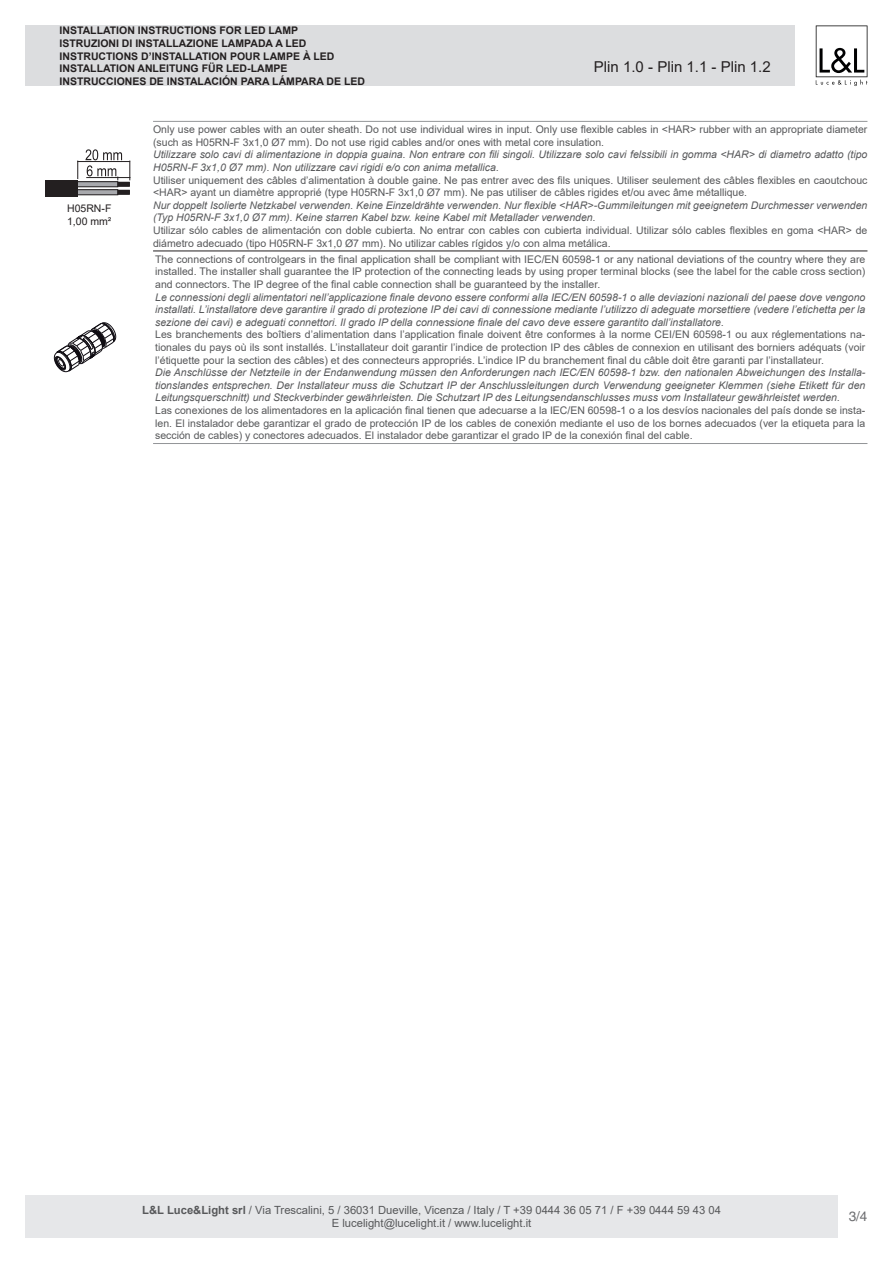
<style>
.page{position:relative;width:893px;height:1263px;background:#fff}
.page>*{position:absolute;margin:0;border:0;box-sizing:border-box;transform-origin:0 0}
.t1{font:15px "Arial";color:#231f20}
.t2{font:13.5px "Helvetica LT Std";color:#6c6d70}
.t3{font:11.25px/12.8px "Arial";color:#57585a;text-align:center}
.t4{font:10.5px/12.6px "Arial";color:#57585a}
.t5{font:italic 10.5px/12.6px "Arial";color:#57585a}
.t6{font:700 10.5px "Arial";color:#231f20}
.t7{font:10.5px "Arial";color:#231f20}
.s1{font-weight:700}
</style>
<div class="page">
<div style="left:26px;top:1195px;width:812px;height:42px;background:#e6e7e9"></div>
<div style="left:26px;top:26px;width:769px;height:60px;background:#dcdddf"></div>
<hr style="left:153px;top:251px;width:714px;height:1px;background:#231f20">
<hr style="left:153px;top:121px;width:714px;height:1px;background:#939598">
<hr style="left:153px;top:443px;width:714px;height:1px;background:#939598">
<div style="left:70px;top:182px;width:48px;height:5px;background:#a8a9ad"></div>
<div style="left:70px;top:182px;width:48px;height:5px;border:1px solid #231f20"></div>
<div style="left:70px;top:190px;width:48px;height:5px;background:#a8a9ad"></div>
<div style="left:70px;top:190px;width:48px;height:5px;border:1px solid #231f20"></div>
<div style="left:46px;top:180px;width:32px;height:16px;background:#231f20"></div>
<hr style="left:78px;top:161px;width:52px;height:1px;background:#231f20">
<svg style="left:77px;top:161px;width:1px;height:18px"></svg>
<svg style="left:85px;top:149px;width:46px;height:46px"></svg>
<svg style="left:54px;top:323px;width:62px;height:49px"></svg>
<svg style="left:816px;top:26px;width:51px;height:60px"></svg>
<p class="t6" style="left:60px;top:23px;width:240px">INSTALLATION INSTRUCTIONS FOR LED LAMP</p>
<p class="t6" style="left:60px;top:36px;width:248px">ISTRUZIONI DI INSTALLAZIONE LAMPADA A LED</p>
<p class="t6" style="left:60px;top:49px;width:276px">INSTRUCTIONS D’INSTALLATION POUR LAMPE À LED</p>
<p class="t6" style="left:60px;top:61px;width:229px">INSTALLATION ANLEITUNG FÜR LED-LAMPE</p>
<p class="t6" style="left:60px;top:74px;width:307px">INSTRUCCIONES DE INSTALACIÓN PARA LÁMPARA DE LED</p>
<p class="t1" style="left:594px;top:56px;width:178px">Plin 1.0 - Plin 1.1 - Plin 1.2</p>
<p class="t7" style="left:67px;top:202px;width:46px">H05RN-F</p>
<p class="t7" style="left:67px;top:214px;width:46px">1,00 mm²</p>
<p class="t4" style="left:153px;top:123px;width:716px">Only use power cables with an outer sheath. Do not use individual wires in input. Only use flexible cables in &lt;HAR&gt; rubber with an appropriate diameter (such as H05RN-F 3x1,0 Ø7 mm). Do not use rigid cables and/or ones with metal core insulation.</p>
<p class="t5" style="left:153px;top:149px;width:716px">Utilizzare solo cavi di alimentazione in doppia guaina. Non entrare con fili singoli. Utilizzare solo cavi felssibili in gomma &lt;HAR&gt; di diametro adatto (tipo<br>H05RN-F 3x1,0 Ø7 mm). Non utilizzare cavi rigidi e/o con anima metallica.</p>
<p class="t4" style="left:153px;top:174px;width:716px">Utiliser uniquement des câbles d’alimentation à double gaine. Ne pas entrer avec des fils uniques. Utiliser seulement des câbles flexibles en caoutchouc &lt;HAR&gt; ayant un diamètre approprié (type H05RN-F 3x1,0 Ø7 mm). Ne pas utiliser de câbles rigides et/ou avec âme métallique.</p>
<p class="t5" style="left:153px;top:199px;width:716px">Nur doppelt Isolierte Netzkabel verwenden. Keine Einzeldrähte verwenden. Nur flexible &lt;HAR&gt;-Gummileitungen mit geeignetem Durchmesser verwenden (Typ H05RN-F 3x1,0 Ø7 mm). Keine starren Kabel bzw. keine Kabel mit Metallader verwenden.</p>
<p class="t4" style="left:153px;top:224px;width:716px">Utilizar sólo cables de alimentación con doble cubierta. No entrar con cables con cubierta individual. Utilizar sólo cables flexibles en goma &lt;HAR&gt; de diámetro adecuado (tipo H05RN-F 3x1,0 Ø7 mm). No utilizar cables rígidos y/o con alma metálica.</p>
<p class="t4" style="left:155px;top:253px;width:712px;text-align:justify">The connections of controlgears in the final application shall be compliant with IEC/EN 60598-1 or any national deviations of the country where they are installed. The installer shall guarantee the IP protection of the connecting leads by using proper terminal blocks (see the label for the cable cross section) and connectors. The IP degree of the final cable connection shall be guaranteed by the installer.</p>
<p class="t5" style="left:155px;top:291px;width:712px;text-align:justify">Le connessioni degli alimentatori nell’applicazione finale devono essere conformi alla IEC/EN 60598-1 o alle deviazioni nazionali del paese dove vengono installati. L’installatore deve garantire il grado di protezione IP dei cavi di connessione mediante l’utilizzo di adeguate morsettiere (vedere l’etichetta per la sezione dei cavi) e adeguati connettori. Il grado IP della connessione finale del cavo deve essere garantito dall’installatore.</p>
<p class="t4" style="left:155px;top:328px;width:712px;text-align:justify">Les branchements des boîtiers d’alimentation dans l’application finale doivent être conformes à la norme CEI/EN 60598-1 ou aux réglementations na&shy;tionales du pays où ils sont installés. L’installateur doit garantir l’indice de protection IP des câbles de connexion en utilisant des borniers adéquats (voir l’étiquette pour la section des câbles) et des connecteurs appropriés. L’indice IP du branchement final du câble doit être garanti par l’installateur.</p>
<p class="t5" style="left:155px;top:366px;width:712px;text-align:justify">Die Anschlüsse der Netzteile in der Endanwendung müssen den Anforderungen nach IEC/EN 60598-1 bzw. den nationalen Abweichungen des Installa&shy;tionslandes entsprechen. Der Installateur muss die Schutzart IP der Anschlussleitungen durch Verwendung geeigneter Klemmen (siehe Etikett für den Leitungsquerschnitt) und Steckverbinder gewährleisten. Die Schutzart IP des Leitungsendanschlusses muss vom Installateur gewährleistet werden.</p>
<p class="t4" style="left:155px;top:404px;width:712px;text-align:justify">Las conexiones de los alimentadores en la aplicación final tienen que adecuarse a la IEC/EN 60598-1 o a los desvíos nacionales del país donde se insta&shy;len. El instalador debe garantizar el grado de protección IP de los cables de conexión mediante el uso de los bornes adecuados (ver la etiqueta para la sección de cables) y conectores adecuados. El instalador debe garantizar el grado IP de la conexión final del cable.</p>
<p class="t3" style="left:142px;top:1203px;width:580px"><span class="s1">L&amp;L Luce&amp;Light srl</span> / Via Trescalini, 5 / 36031 Dueville, Vicenza / Italy / T +39 0444 36 05 71 / F +39 0444 59 43 04<br>E lucelight@lucelight.it / www.lucelight.it</p>
<p class="t2" style="left:849px;top:1208px;width:20px">3/4</p>
</div>
